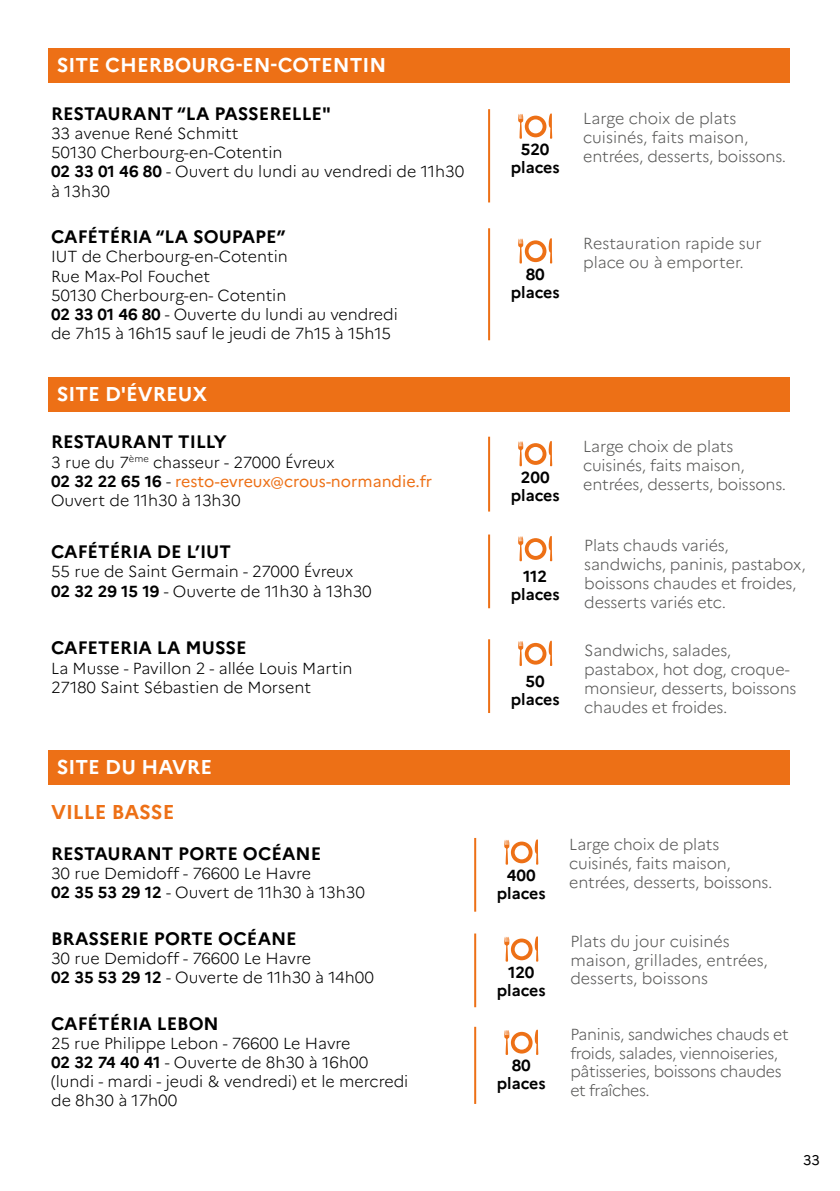
<style>
.page{position:relative;width:840px;height:1191px;background:#fff}
.page>*{position:absolute;margin:0;border:0;box-sizing:border-box;transform-origin:0 0}
.t1{font:700 20px "Marianne";color:#fff}
.t2{font:700 20px "Marianne";color:#ed7016}
.t3{font:700 18px "Marianne";color:#000}
.t4{font:300 16px/19.2px "Marianne";color:#000}
.t5{font:300 16px/19.2px "Marianne";letter-spacing:-.01em;color:#575756}
.t6{font:700 16px/18px "Marianne";color:#000;text-align:center}
.t7{font:14px "Marianne";color:#000}
.s1{font-weight:700}
.s2{font-weight:400;color:#ed7016}
</style>
<div class="page">
<div style="left:48px;top:48px;width:741px;height:34px;background:#ed7016"></div>
<div style="left:48px;top:377px;width:741px;height:34px;background:#ed7016"></div>
<svg style="left:518px;top:113px;width:34px;height:26px"></svg>
<svg style="left:518px;top:441px;width:34px;height:25px"></svg>
<svg style="left:518px;top:238px;width:34px;height:26px"></svg>
<svg style="left:518px;top:536px;width:34px;height:25px"></svg>
<svg style="left:518px;top:640px;width:34px;height:26px"></svg>
<hr style="left:488px;top:109px;width:2px;height:93px;background:#ed7016">
<hr style="left:488px;top:437px;width:2px;height:74px;background:#ed7016">
<hr style="left:488px;top:228px;width:2px;height:112px;background:#ed7016">
<hr style="left:488px;top:534px;width:2px;height:74px;background:#ed7016">
<hr style="left:488px;top:639px;width:2px;height:74px;background:#ed7016">
<div style="left:48px;top:750px;width:741px;height:34px;background:#ed7016"></div>
<svg style="left:504px;top:839px;width:34px;height:26px"></svg>
<svg style="left:504px;top:936px;width:34px;height:26px"></svg>
<svg style="left:504px;top:1029px;width:34px;height:26px"></svg>
<hr style="left:474px;top:838px;width:2px;height:73px;background:#ed7016">
<hr style="left:474px;top:933px;width:2px;height:74px;background:#ed7016">
<hr style="left:474px;top:1026px;width:2px;height:78px;background:#ed7016">
<p class="t1" style="left:57px;top:52px;width:331px">SITE CHERBOURG-EN-COTENTIN</p>
<p class="t3" style="left:51px;top:102px;width:281px">RESTAURANT “LA PASSERELLE"</p>
<p class="t4" style="left:51px;top:124px;width:414px">33 avenue René Schmitt<br>50130 Cherbourg-en-Cotentin<br><span class="s1">02 33 01 46 80</span> - Ouvert du lundi au vendredi de 11h30 à 13h30</p>
<p class="t3" style="left:51px;top:226px;width:236px">CAFÉTÉRIA “LA SOUPAPE”</p>
<p class="t4" style="left:51px;top:247px;width:348px">IUT de Cherbourg-en-Cotentin<br>Rue Max-Pol Fouchet<br>50130 Cherbourg-en- Cotentin<br><span class="s1">02 33 01 46 80</span> - Ouverte du lundi au vendredi de 7h15 à 16h15 sauf le jeudi de 7h15 à 15h15</p>
<p class="t1" style="left:57px;top:381px;width:152px">SITE D'ÉVREUX</p>
<p class="t3" style="left:51px;top:431px;width:177px">RESTAURANT TILLY</p>
<p class="t4" style="left:51px;top:452px;width:382px">3 rue du 7<sup>ème</sup> chasseur - 27000 Évreux<br><span class="s1">02 32 22 65 16</span> - <span class="s2">resto-evreux@crous-normandie.fr<br></span>Ouvert de 11h30 à 13h30</p>
<p class="t3" style="left:51px;top:541px;width:181px">CAFÉTÉRIA DE L’IUT</p>
<p class="t4" style="left:51px;top:562px;width:322px">55 rue de Saint Germain - 27000 Évreux<br><span class="s1">02 32 29 15 19</span> - Ouverte de 11h30 à 13h30</p>
<p class="t3" style="left:51px;top:637px;width:197px">CAFETERIA LA MUSSE</p>
<p class="t4" style="left:51px;top:658px;width:303px">La Musse - Pavillon 2 - allée Louis Martin<br>27180 Saint Sébastien de Morsent</p>
<p class="t1" style="left:57px;top:754px;width:157px">SITE DU HAVRE</p>
<p class="t2" style="left:51px;top:799px;width:125px">VILLE BASSE</p>
<p class="t3" style="left:51px;top:842px;width:271px">RESTAURANT PORTE OCÉANE</p>
<p class="t4" style="left:51px;top:863px;width:315px">30 rue Demidoff - 76600 Le Havre<br><span class="s1">02 35 53 29 12</span> - Ouvert de 11h30 à 13h30</p>
<p class="t3" style="left:51px;top:927px;width:247px">BRASSERIE PORTE OCÉANE</p>
<p class="t4" style="left:51px;top:948px;width:324px">30 rue Demidoff - 76600 Le Havre<br><span class="s1">02 35 53 29 12</span> - Ouverte de 11h30 à 14h00</p>
<p class="t3" style="left:51px;top:1012px;width:169px">CAFÉTÉRIA LEBON</p>
<p class="t4" style="left:51px;top:1033px;width:358px">25 rue Philippe Lebon - 76600 Le Havre<br><span class="s1">02 32 74 40 41</span> - Ouverte de 8h30 à 16h00 (lundi - mardi - jeudi &amp; vendredi) et le mercredi de 8h30 à 17h00</p>
<p class="t6" style="left:510px;top:140px;width:50px">520 places</p>
<p class="t6" style="left:510px;top:265px;width:50px">80 places</p>
<p class="t5" style="left:583px;top:109px;width:204px">Large choix de plats cuisinés, faits maison, entrées, desserts, boissons.</p>
<p class="t5" style="left:583px;top:233px;width:180px">Restauration rapide sur place ou à emporter.</p>
<p class="t6" style="left:510px;top:468px;width:50px">200 places</p>
<p class="t6" style="left:510px;top:567px;width:50px">112 places</p>
<p class="t6" style="left:510px;top:672px;width:50px">50 places</p>
<p class="t5" style="left:583px;top:436px;width:204px">Large choix de plats cuisinés, faits maison, entrées, desserts, boissons.</p>
<p class="t5" style="left:584px;top:535px;width:223px">Plats chauds variés, sandwichs, paninis, pastabox, boissons chaudes et froides, desserts variés etc.</p>
<p class="t5" style="left:584px;top:640px;width:213px">Sandwichs, salades, pastabox, hot dog, croque&shy;monsieur, desserts, boissons chaudes et froides.</p>
<p class="t6" style="left:496px;top:866px;width:50px">400 places</p>
<p class="t6" style="left:496px;top:963px;width:50px">120 places</p>
<p class="t6" style="left:496px;top:1056px;width:50px">80 places</p>
<p class="t5" style="left:569px;top:834px;width:204px">Large choix de plats cuisinés, faits maison, entrées, desserts, boissons.</p>
<p class="t5" style="left:570px;top:932px;width:199px;line-height:18.6px">Plats du jour cuisinés maison, grillades, entrées, desserts, boissons</p>
<p class="t5" style="left:570px;top:1025px;width:220px;line-height:18.6px">Paninis, sandwiches chauds et froids, salades, viennoiseries, pâtisseries, boissons chaudes et fraîches.</p>
<p class="t7" style="left:802px;top:1151px;width:18px">33</p>
</div>
